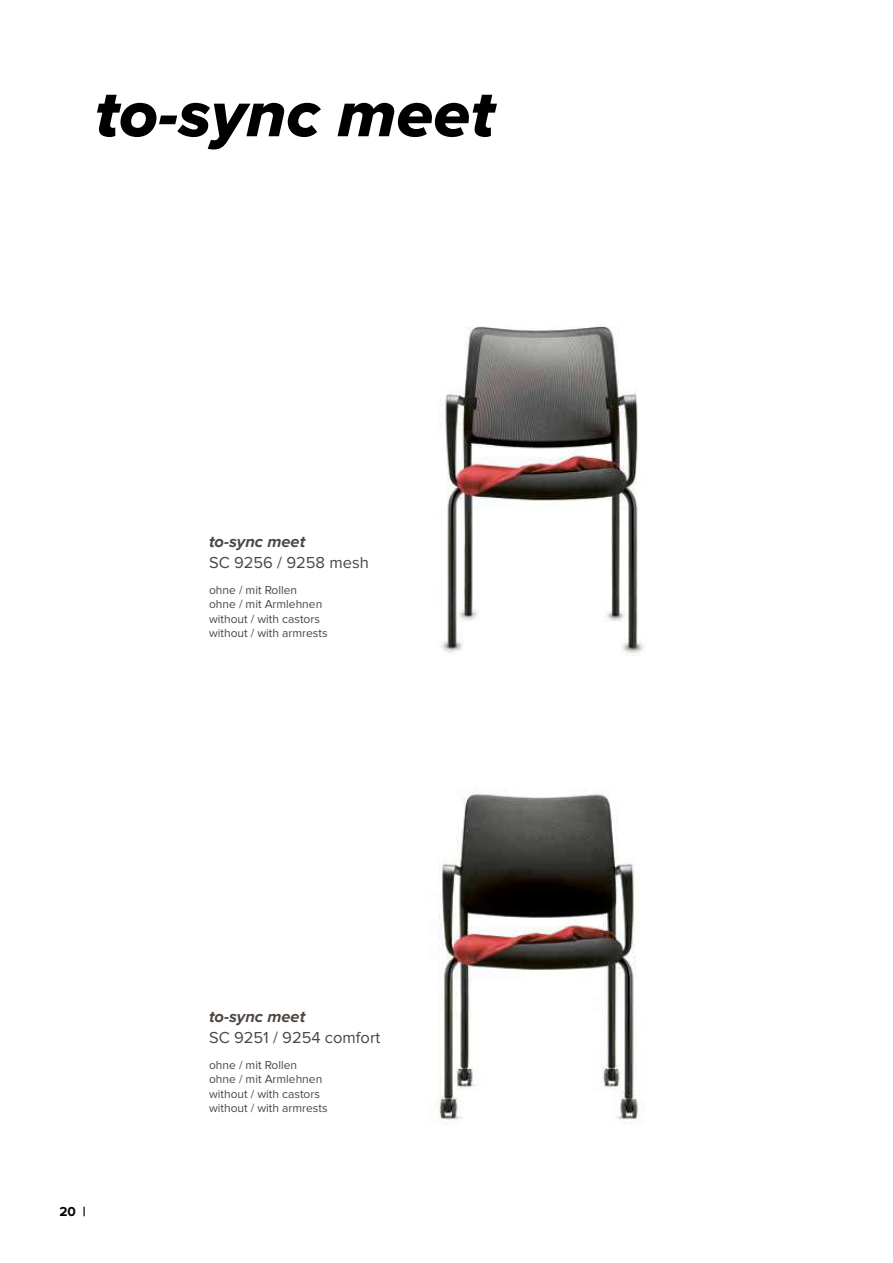
<style>
.page{position:relative;width:893px;height:1263px;background:#fff}
.page>*{position:absolute;margin:0;border:0;box-sizing:border-box;transform-origin:0 0}
.t1{font:67.5px "Proxima Nova Extrabld It";color:#000}
.t2{font:16.5px "Proxima Nova";color:#4d4641}
.t3{font:italic 700 16.5px "Proxima Nova";color:#4d4641}
.t4{font:700 13.5px "Proxima Nova";color:#000}
.t5{font:12px/14.5px "Proxima Nova";color:#4d4641}
</style>
<div class="page">
<img style="left:441px;top:326px;width:203px;height:330px">
<img style="left:438px;top:790px;width:206px;height:335px">
<h1 class="t1" style="left:95px;top:75px;width:401px">to-sync meet</h1>
<h2 class="t3" style="left:209px;top:532px;width:98px">to-sync meet</h2>
<h2 class="t2" style="left:209px;top:553px;width:161px">SC 9256 / 9258 mesh</h2>
<p class="t5" style="left:209px;top:582px;width:120px">ohne / mit Rollen<br>ohne / mit Armlehnen without / with castors without / with armrests</p>
<p class="t4" style="left:60px;top:1204px;width:28px">20 |</p>
<h2 class="t3" style="left:209px;top:1007px;width:98px">to-sync meet</h2>
<h2 class="t2" style="left:209px;top:1028px;width:173px">SC 9251 / 9254 comfort</h2>
<p class="t5" style="left:209px;top:1058px;width:120px">ohne / mit Rollen<br>ohne / mit Armlehnen without / with castors without / with armrests</p>
</div>
